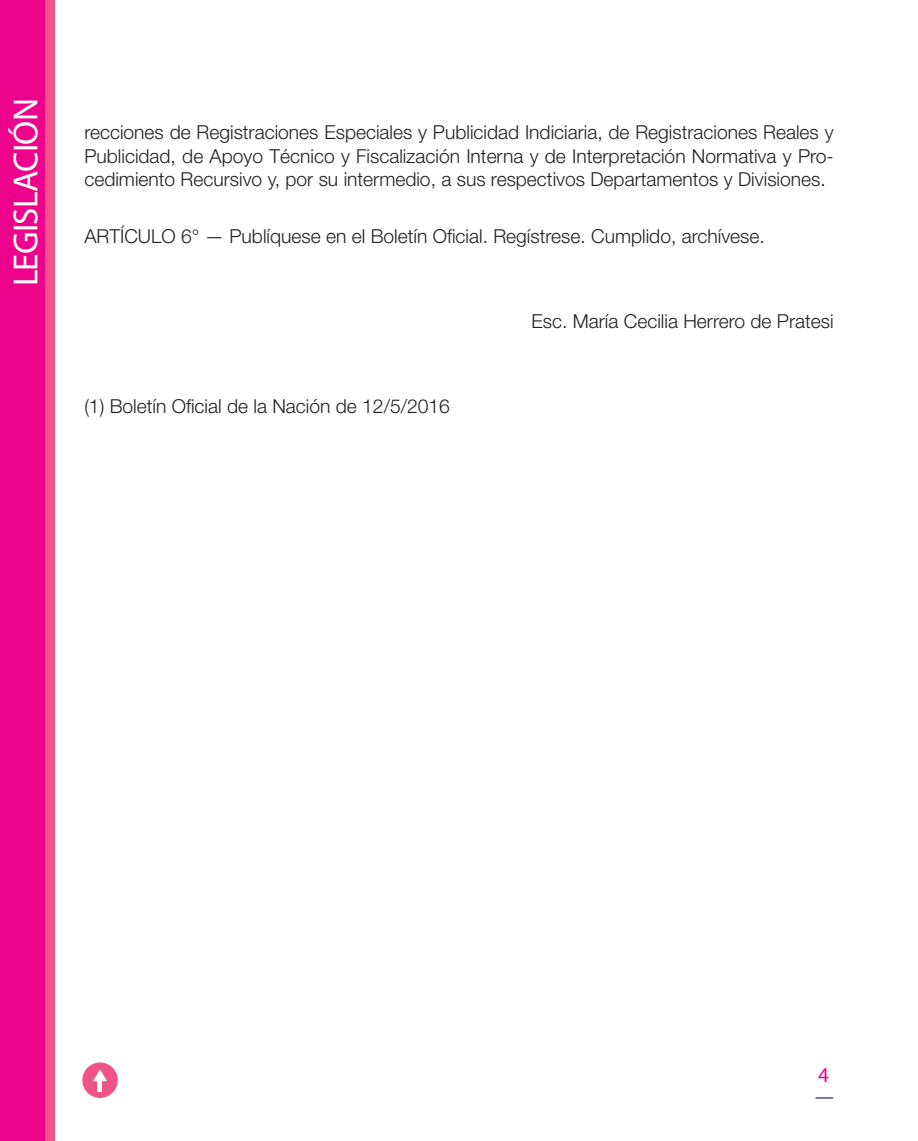
<style>
.page{position:relative;width:918px;height:1141px;background:#fff}
.page>*{position:absolute;margin:0;border:0;box-sizing:border-box;transform-origin:0 0}
.t1{font:35px "Myriad Pro";letter-spacing:-.02em;color:#fff}
.t2{font:21px "Myriad Pro";color:#ed028c}
.Texto{font:300 19.25px/23.4px "Helvetica Neue";color:#231f20;text-align:justify}
</style>
<div class="page">
<div style="left:0;top:0;width:54px;height:1141px;background:#f05386"></div>
<div style="left:0;top:0;width:45px;height:1141px;background:#ed028c"></div>
<div style="left:82px;top:1062px;width:36px;height:36px;background:#f05386;border-radius:50%"></div>
<svg style="left:93px;top:1069px;width:14px;height:12px"></svg>
<hr style="left:98px;top:1076px;width:4px;height:15px;background:#fff">
<svg style="left:815px;top:1097px;width:18px;height:2px"></svg>
<h1 class="t1" style="left:4px;top:286px;width:190px;rotate:-90deg">LEGISLACIÓN</h1>
<p class="Texto" style="left:84px;top:120px;width:751px">recciones de Registraciones Especiales y Publicidad Indiciaria, de Registraciones Reales y Publicidad, de Apoyo Técnico y Fiscalización Interna y de Interpretación Normativa y Pro&shy;cedimiento Recursivo y, por su intermedio, a sus respectivos Departamentos y Divisiones.</p>
<p class="Texto" style="left:84px;top:224px;width:682px">ARTÍCULO 6° — Publíquese en el Boletín Oficial. Regístrese. Cumplido, archívese.</p>
<p class="Texto" style="left:84px;top:394px;width:367px">(1) Boletín Oficial de la Nación de 12/5/2016</p>
<p class="Texto" style="left:531px;top:309px;width:304px">Esc. María Cecilia Herrero de Pratesi</p>
<p class="t2" style="left:818px;top:1062px;width:12px">4</p>
</div>
